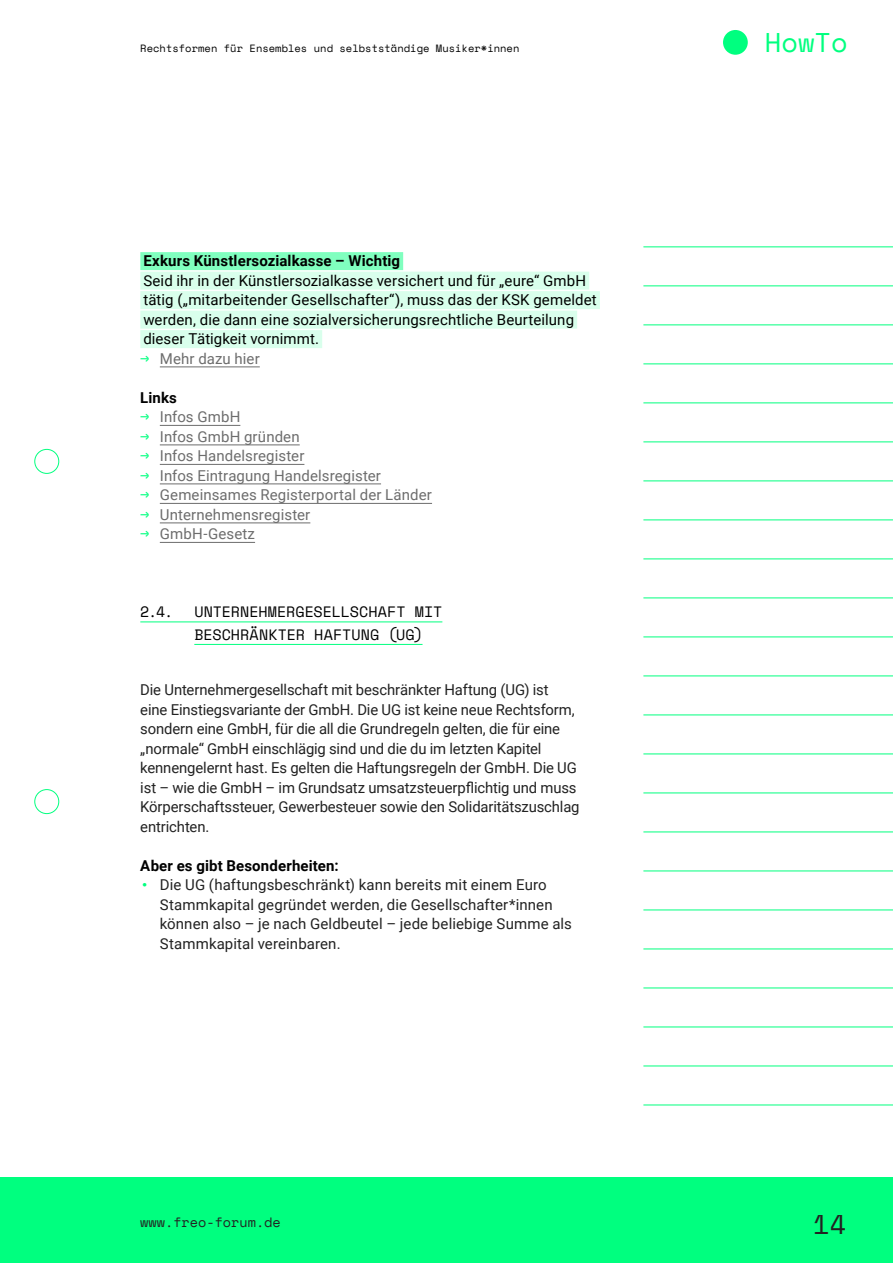
<style>
.page{position:relative;width:893px;height:1263px;background:#fff}
.page>*{position:absolute;margin:0;border:0;box-sizing:border-box;transform-origin:0 0}
.t1{font:27px "Space Mono";color:#00ff7f}
.t2{font:27px "Space Mono";color:#222}
.t3{font:15px/19.5px "Roboto";letter-spacing:-.005em;color:#222}
.t4{font:15px/19.5px "Roboto";letter-spacing:.005em;color:#000}
.t5{font:15px "Roboto";letter-spacing:.005em;color:#6d6d6d}
.t6{font:700 15px "Roboto";letter-spacing:.01em;color:#000}
.t7{font:15px/22.5px "Space Mono";letter-spacing:.005em;color:#000}
.t8{font:13.5px "Space Mono";color:#222}
.t9{font:10.5px "Space Mono";color:#000}
.s1{font-family:"Space Mono";color:#00ff7f}
</style>
<div class="page">
<div style="left:0;top:1177px;width:893px;height:86px;background:#00ff7f"></div>
<div style="left:34px;top:449px;width:25px;height:25px;border:1px solid #00ff7f;border-radius:50%"></div>
<div style="left:34px;top:789px;width:25px;height:25px;border:1px solid #00ff7f;border-radius:50%"></div>
<hr style="left:643px;top:246px;width:250px;height:1px;background:#00ff7f">
<hr style="left:643px;top:285px;width:250px;height:1px;background:#00ff7f">
<hr style="left:643px;top:324px;width:250px;height:1px;background:#00ff7f">
<hr style="left:643px;top:363px;width:250px;height:1px;background:#00ff7f">
<hr style="left:643px;top:402px;width:250px;height:1px;background:#00ff7f">
<hr style="left:643px;top:441px;width:250px;height:1px;background:#00ff7f">
<hr style="left:643px;top:480px;width:250px;height:1px;background:#00ff7f">
<hr style="left:643px;top:519px;width:250px;height:1px;background:#00ff7f">
<hr style="left:643px;top:558px;width:250px;height:1px;background:#00ff7f">
<hr style="left:643px;top:597px;width:250px;height:1px;background:#00ff7f">
<hr style="left:643px;top:636px;width:250px;height:1px;background:#00ff7f">
<hr style="left:643px;top:675px;width:250px;height:1px;background:#00ff7f">
<hr style="left:643px;top:714px;width:250px;height:1px;background:#00ff7f">
<hr style="left:643px;top:753px;width:250px;height:1px;background:#00ff7f">
<hr style="left:643px;top:792px;width:250px;height:1px;background:#00ff7f">
<hr style="left:643px;top:831px;width:250px;height:1px;background:#00ff7f">
<hr style="left:643px;top:870px;width:250px;height:1px;background:#00ff7f">
<hr style="left:643px;top:909px;width:250px;height:1px;background:#00ff7f">
<hr style="left:643px;top:948px;width:250px;height:1px;background:#00ff7f">
<hr style="left:643px;top:987px;width:250px;height:1px;background:#00ff7f">
<hr style="left:643px;top:1026px;width:250px;height:1px;background:#00ff7f">
<hr style="left:643px;top:1065px;width:250px;height:1px;background:#00ff7f">
<hr style="left:643px;top:1104px;width:250px;height:1px;background:#00ff7f">
<div style="left:723px;top:30px;width:25px;height:25px;background:#00ff7f;border-radius:50%"></div>
<div style="left:140px;top:252px;width:263px;height:18px;background:#80ffbf"></div>
<div style="left:140px;top:272px;width:449px;height:18px;background:#d9ffec"></div>
<div style="left:140px;top:291px;width:460px;height:18px;background:#d9ffec"></div>
<div style="left:140px;top:311px;width:437px;height:18px;background:#d9ffec"></div>
<div style="left:140px;top:330px;width:182px;height:18px;background:#d9ffec"></div>
<hr style="left:160px;top:367px;width:100px;height:1px;background:#6d6d6d">
<hr style="left:160px;top:425px;width:80px;height:1px;background:#6d6d6d">
<hr style="left:160px;top:445px;width:140px;height:1px;background:#6d6d6d">
<hr style="left:160px;top:464px;width:144px;height:1px;background:#6d6d6d">
<hr style="left:160px;top:484px;width:221px;height:1px;background:#6d6d6d">
<hr style="left:160px;top:503px;width:272px;height:1px;background:#6d6d6d">
<hr style="left:160px;top:523px;width:150px;height:1px;background:#6d6d6d">
<hr style="left:160px;top:542px;width:95px;height:1px;background:#6d6d6d">
<hr style="left:140px;top:621px;width:302px;height:1px;background:#00ff7f">
<hr style="left:194px;top:644px;width:228px;height:1px;background:#00ff7f">
<p class="t9" style="left:140px;top:40px;width:381px">Rechtsformen für Ensembles und selbstständige Musiker*innen</p>
<h1 class="t1" style="left:765px;top:22px;width:84px">HowTo</h1>
<p class="t6" style="left:143px;top:251px;width:258px">Exkurs Künstlersozialkasse – Wichtig</p>
<p class="t4" style="left:143px;top:270px;width:455px">Seid ihr in der Künstlersozialkasse versichert und für „eure“ GmbH tätig („mitarbeitender Gesellschafter“), muss das der KSK gemeldet werden, die dann eine sozialversicherungsrechtliche Beurteilung dieser Tätigkeit vornimmt.</p>
<p class="t5" style="left:140px;top:348px;width:121px"><span class="s1">→</span> Mehr dazu hier</p>
<p class="t6" style="left:140px;top:387px;width:38px">Links</p>
<p class="t5" style="left:140px;top:407px;width:102px"><span class="s1">→</span> Infos GmbH</p>
<p class="t5" style="left:140px;top:426px;width:161px"><span class="s1">→</span> Infos GmbH gründen</p>
<p class="t5" style="left:140px;top:446px;width:166px"><span class="s1">→</span> Infos Handelsregister</p>
<p class="t5" style="left:140px;top:465px;width:242px"><span class="s1">→</span> Infos Eintragung Handelsregister</p>
<p class="t5" style="left:140px;top:485px;width:293px"><span class="s1">→</span> Gemeinsames Registerportal der Länder</p>
<p class="t5" style="left:140px;top:504px;width:172px"><span class="s1">→</span> Unternehmensregister</p>
<p class="t5" style="left:140px;top:524px;width:116px"><span class="s1">→</span> GmbH-Gesetz</p>
<p class="t7" style="left:140px;top:600px;width:34px">2.4.</p>
<p class="t7" style="left:194px;top:600px;width:250px">UNTERNEHMERGESELLSCHAFT MIT<br>BESCHRÄNKTER HAFTUNG (UG)</p>
<p class="t3" style="left:140px;top:680px;width:441px">Die Unternehmergesellschaft mit beschränkter Haftung (UG) ist eine Einstiegsvariante der GmbH. Die UG ist keine neue Rechtsform, sondern eine GmbH, für die all die Grundregeln gelten, die für eine „normale“ GmbH einschlägig sind und die du im letzten Kapitel kennengelernt hast. Es gelten die Haftungsregeln der GmbH. Die UG ist – wie die GmbH – im Grundsatz umsatzsteuerpflichtig und muss Körperschaftssteuer, Gewerbesteuer sowie den Solidaritätszuschlag entrichten.</p>
<p class="t6" style="left:140px;top:855px;width:200px">Aber es gibt Besonderheiten:</p>
<p class="t3" style="left:160px;top:875px;width:414px;text-indent:-20px"><span class="s1">•</span> Die UG (haftungsbeschränkt) kann bereits mit einem Euro Stammkapital gegründet werden, die Gesellschafter*innen können also – je nach Geldbeutel – jede beliebige Summe als Stammkapital vereinbaren.</p>
<p class="t8" style="left:140px;top:1212px;width:142px">www.freo-forum.de</p>
<h1 class="t2" style="left:813px;top:1205px;width:35px">14</h1>
</div>
